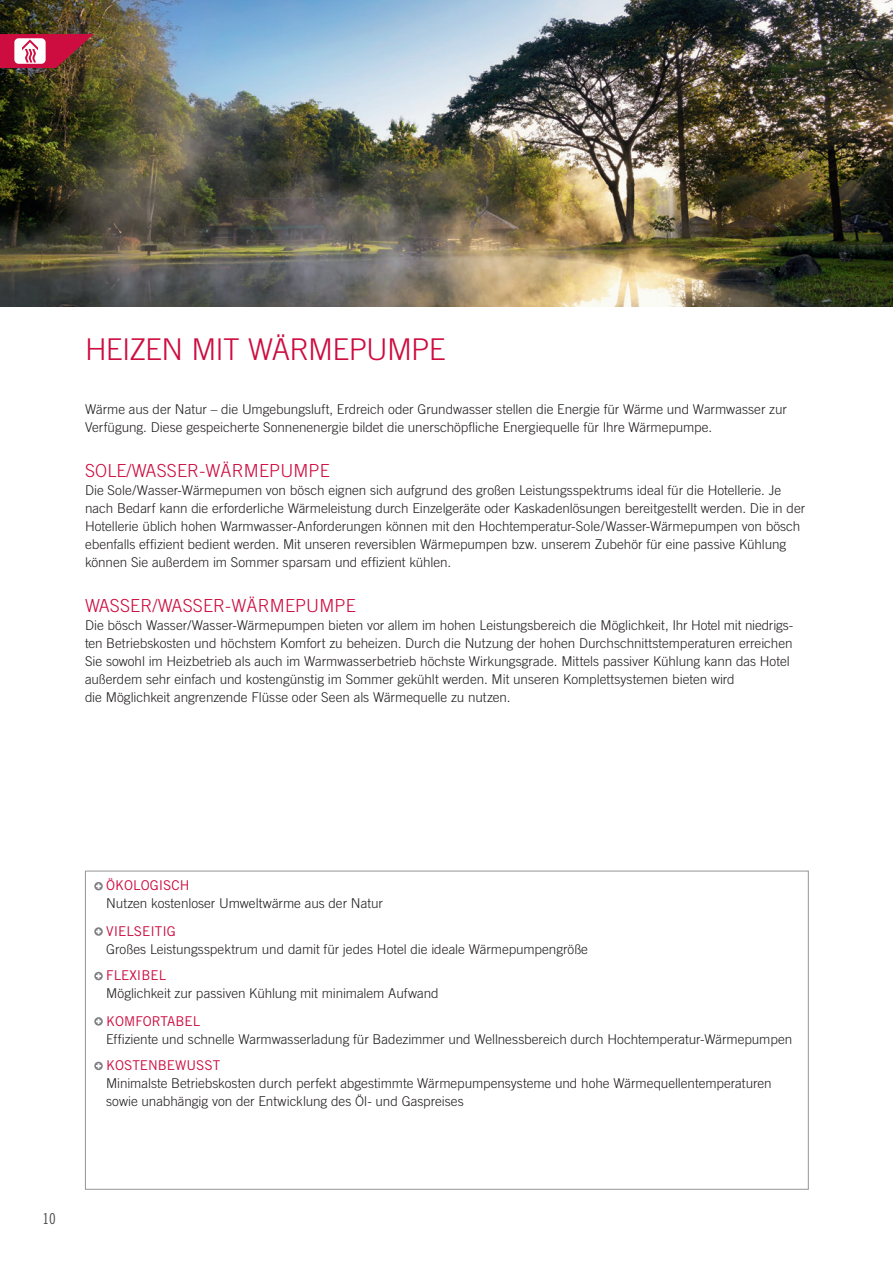
<style>
.page{position:relative;width:893px;height:1263px;background:#fff}
.page>*{position:absolute;margin:0;border:0;box-sizing:border-box;transform-origin:0 0}
.t1{font:300 30px "Trade Gothic";letter-spacing:-.025em;color:#cd0d40}
.t2{font:300 18px "Trade Gothic";letter-spacing:.01em;color:#cd0d40}
.t3{font:15px "Trade Gothic Cond Eighteen";color:#4b4c4d}
.t4{font:300 13.5px/18px "Trade Gothic";letter-spacing:-.005em;color:#231f20}
.t5{font:13.5px "Trade Gothic";color:#cd0d40}
</style>
<div class="page">
<img style="left:1px;top:0;width:892px;height:306px">
<svg style="left:94px;top:882px;width:9px;height:8px"></svg>
<svg style="left:96px;top:884px;width:5px;height:5px"></svg>
<svg style="left:94px;top:927px;width:9px;height:9px"></svg>
<svg style="left:96px;top:929px;width:5px;height:5px"></svg>
<svg style="left:94px;top:972px;width:9px;height:8px"></svg>
<svg style="left:96px;top:973px;width:5px;height:5px"></svg>
<svg style="left:94px;top:1017px;width:9px;height:9px"></svg>
<svg style="left:96px;top:1019px;width:5px;height:5px"></svg>
<svg style="left:94px;top:1062px;width:9px;height:8px"></svg>
<svg style="left:96px;top:1063px;width:5px;height:5px"></svg>
<img style="left:0;top:0;width:1px;height:306px">
<svg style="left:0;top:34px;width:94px;height:34px"></svg>
<h1 class="t1" style="left:85px;top:332px;width:362px">HEIZEN MIT WÄRMEPUMPE</h1>
<p class="t4" style="left:85px;top:400px;width:703px">Wärme aus der Natur – die Umgebungsluft, Erdreich oder Grundwasser stellen die Energie für Wärme und Warmwasser zur<br>Verfügung. Diese gespeicherte Sonnenenergie bildet die unerschöpfliche Energiequelle für Ihre Wärmepumpe.</p>
<h2 class="t2" style="left:85px;top:460px;width:246px">SOLE/WASSER-WÄRMEPUMPE</h2>
<p class="t4" style="left:85px;top:481px;width:722px">Die Sole/Wasser-Wärmepumen von bösch eignen sich aufgrund des großen Leistungsspektrums ideal für die Hotellerie. Je nach Bedarf kann die erforderliche Wärmeleistung durch Einzelgeräte oder Kaskadenlösungen bereitgestellt werden. Die in der Hotellerie üblich hohen Warmwasser-Anforderungen können mit den Hochtemperatur-Sole/Wasser-Wärmepumpen von bösch ebenfalls effizient bedient werden. Mit unseren reversiblen Wärmepumpen bzw. unserem Zubehör für eine passive Kühlung können Sie außerdem im Sommer sparsam und effizient kühlen.</p>
<h2 class="t2" style="left:85px;top:595px;width:272px">WASSER/WASSER-WÄRMEPUMPE</h2>
<p class="t4" style="left:85px;top:616px;width:710px">Die bösch Wasser/Wasser-Wärmepumpen bieten vor allem im hohen Leistungsbereich die Möglichkeit, Ihr Hotel mit niedrigs&shy;ten Betriebskosten und höchstem Komfort zu beheizen. Durch die Nutzung der hohen Durchschnittstemperaturen erreichen Sie sowohl im Heizbetrieb als auch im Warmwasserbetrieb höchste Wirkungsgrade. Mittels passiver Kühlung kann das Hotel außerdem sehr einfach und kostengünstig im Sommer gekühlt werden. Mit unseren Komplettsystemen bieten wird<br>die Möglichkeit angrenzende Flüsse oder Seen als Wärmequelle zu nutzen.</p>
<p class="t3" style="left:43px;top:1209px;width:15px">10</p>
<p class="t5" style="left:106px;top:877px;width:85px">ÖKOLOGISCH</p>
<p class="t4" style="left:106px;top:894px;width:278px">Nutzen kostenloser Umweltwärme aus der Natur</p>
<p class="t5" style="left:106px;top:923px;width:71px">VIELSEITIG</p>
<p class="t4" style="left:106px;top:940px;width:483px">Großes Leistungsspektrum und damit für jedes Hotel die ideale Wärmepumpengröße</p>
<p class="t5" style="left:106px;top:967px;width:62px">FLEXIBEL</p>
<p class="t4" style="left:106px;top:984px;width:334px">Möglichkeit zur passiven Kühlung mit minimalem Aufwand</p>
<p class="t5" style="left:106px;top:1013px;width:96px">KOMFORTABEL</p>
<p class="t4" style="left:106px;top:1030px;width:687px">Effiziente und schnelle Warmwasserladung für Badezimmer und Wellnessbereich durch Hochtemperatur-Wärmepumpen</p>
<p class="t5" style="left:106px;top:1057px;width:116px">KOSTENBEWUSST</p>
<p class="t4" style="left:106px;top:1074px;width:667px">Minimalste Betriebskosten durch perfekt abgestimmte Wärmepumpensysteme und hohe Wärmequellentemperaturen sowie unabhängig von der Entwicklung des Öl- und Gaspreises</p>
</div>
